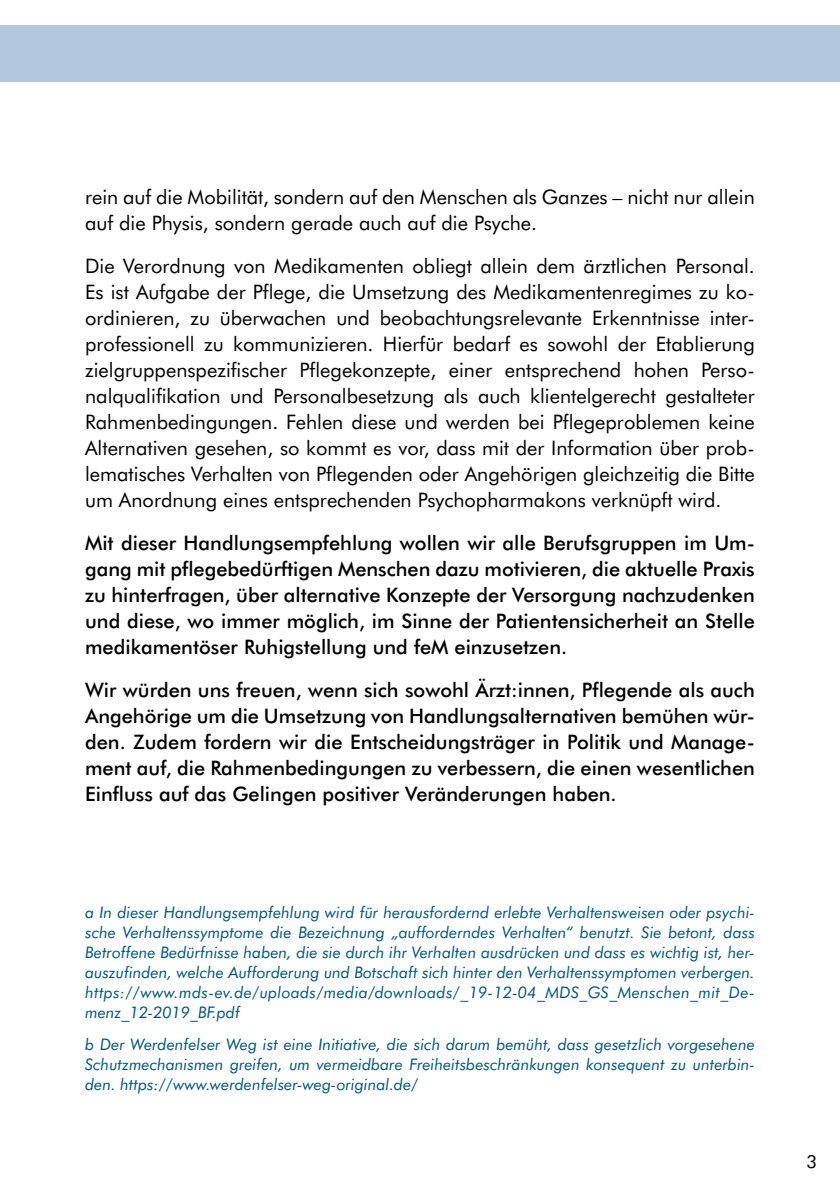
<style>
.page{position:relative;width:840px;height:1191px;background:#fff}
.page>*{position:absolute;margin:0;border:0;box-sizing:border-box;transform-origin:0 0}
.t1{font:20px/26px "Futura BT";color:#000}
.t2{font:500 20px/26px "Futura BT";color:#000;text-align:justify}
.t3{font:18px "Futura BT";color:#000}
.t4{font:italic 16px/20px "Futura BT";color:#005681;text-align:justify}
</style>
<div class="page">
<div style="left:0;top:26px;width:839px;height:56px;background:#b1c8df"></div>
<p class="t1" style="left:85px;top:184px;width:670px">rein auf die Mobilität, sondern auf den Menschen als Ganzes – nicht nur allein auf die Physis, sondern gerade auch auf die Psyche.</p>
<p class="t1" style="left:85px;top:253px;width:671px;text-align:justify">Die Verordnung von Medikamenten obliegt allein dem ärztlichen Personal.<br>Es ist Aufgabe der Pflege, die Umsetzung des Medikamentenregimes zu ko&shy;ordinieren, zu überwachen und beobachtungsrelevante Erkenntnisse inter&shy;professionell zu kommunizieren. Hierfür bedarf es sowohl der Etablierung zielgruppenspezifischer Pflegekonzepte, einer entsprechend hohen Perso&shy;nalqualifikation und Personalbesetzung als auch klientelgerecht gestalteter Rahmenbedingungen. Fehlen diese und werden bei Pflegeproblemen keine Alternativen gesehen, so kommt es vor, dass mit der Information über prob&shy;lematisches Verhalten von Pflegenden oder Angehörigen gleichzeitig die Bitte um Anordnung eines entsprechenden Psychopharmakons verknüpft wird.</p>
<p class="t2" style="left:85px;top:530px;width:670px">Mit dieser Handlungsempfehlung wollen wir alle Berufsgruppen im Um&shy;gang mit pflegebedürftigen Menschen dazu motivieren, die aktuelle Praxis zu hinterfragen, über alternative Konzepte der Versorgung nachzudenken und diese, wo immer möglich, im Sinne der Patientensicherheit an Stelle medikamentöser Ruhigstellung und feM einzusetzen.</p>
<p class="t2" style="left:85px;top:677px;width:671px">Wir würden uns freuen, wenn sich sowohl Ärzt:innen, Pflegende als auch Angehörige um die Umsetzung von Handlungsalternativen bemühen wür&shy;den. Zudem fordern wir die Entscheidungsträger in Politik und Manage&shy;ment auf, die Rahmenbedingungen zu verbessern, die einen wesentlichen Einfluss auf das Gelingen positiver Veränderungen haben.</p>
<p class="t4" style="left:85px;top:902px;width:671px">a In dieser Handlungsempfehlung wird für herausfordernd erlebte Verhaltensweisen oder psychi&shy;sche Verhaltenssymptome die Bezeichnung „aufforderndes Verhalten“ benutzt. Sie betont, dass Betroffene Bedürfnisse haben, die sie durch ihr Verhalten ausdrücken und dass es wichtig ist, her&shy;auszufinden, welche Aufforderung und Botschaft sich hinter den Verhaltenssymptomen verbergen. https://www.mds-ev.de/uploads/media/downloads/_19-12-04_MDS_GS_Menschen_mit_De&shy;menz_12-2019_BF.pdf</p>
<p class="t4" style="left:85px;top:1034px;width:671px">b Der Werdenfelser Weg ist eine Initiative, die sich darum bemüht, dass gesetzlich vorgesehene Schutzmechanismen greifen, um vermeidbare Freiheitsbeschränkungen konsequent zu unterbin&shy;den. https://www.werdenfelser-weg-original.de/</p>
<p class="t3" style="left:806px;top:1150px;width:12px">3</p>
</div>
